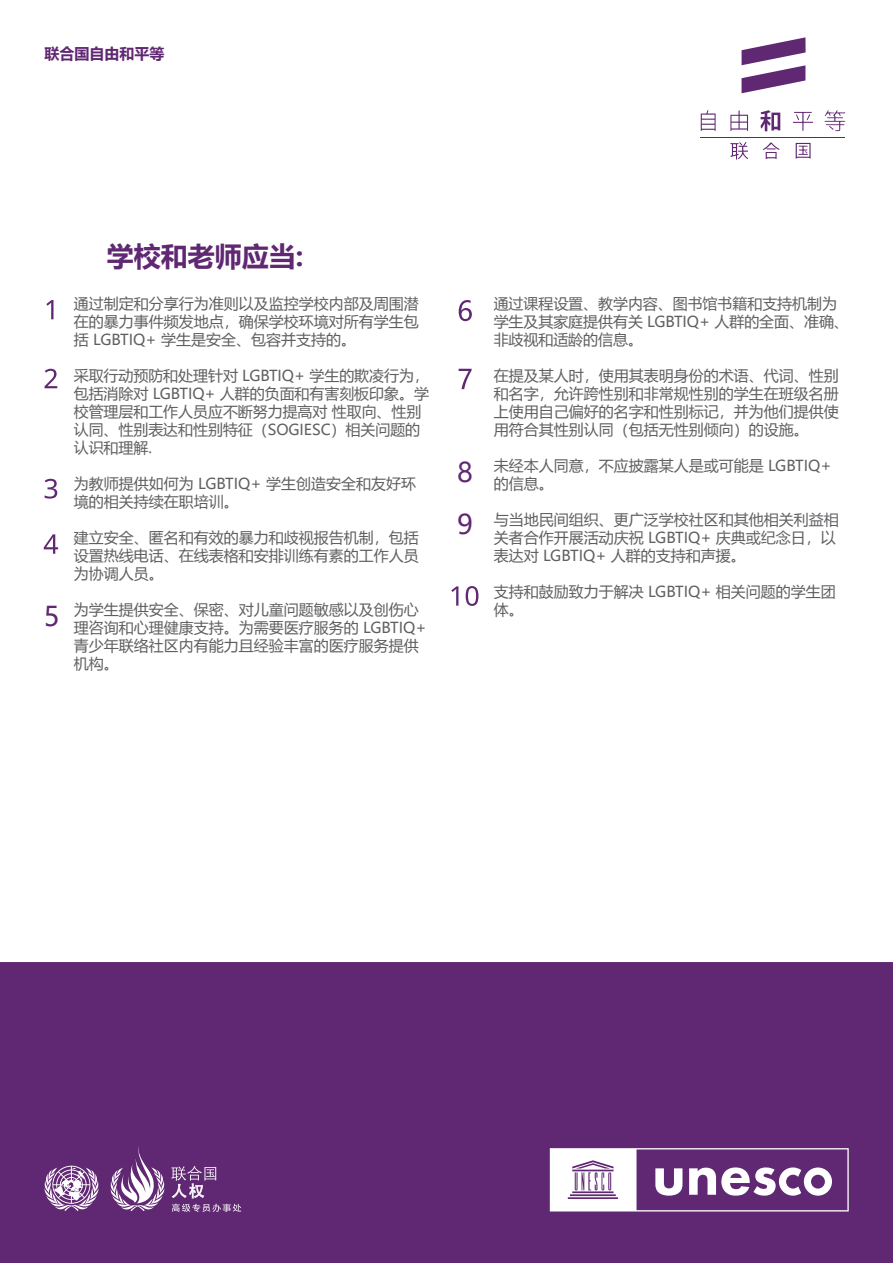
<style>
.page{position:relative;width:893px;height:1263px;background:#fff}
.page>*{position:absolute;margin:0;border:0;box-sizing:border-box;transform-origin:0 0}
.t1{font:700 27px "Microsoft Ya Hei UI";color:#602772}
.t2{font:27px/52.5px "Microsoft Ya Hei";color:#602772}
.t3{font:15px/18px "Microsoft Ya Hei UI";color:#5f5f62}
.t4{font:700 15px "Microsoft Ya Hei";color:#602772}
</style>
<div class="page">
<svg style="left:459px;top:300px;width:13px;height:21px"></svg>
<svg style="left:459px;top:369px;width:13px;height:20px"></svg>
<svg style="left:451px;top:586px;width:7px;height:20px"></svg>
<svg style="left:466px;top:586px;width:12px;height:20px"></svg>
<svg style="left:46px;top:300px;width:8px;height:19px"></svg>
<svg style="left:45px;top:369px;width:12px;height:19px"></svg>
<svg style="left:45px;top:479px;width:12px;height:20px"></svg>
<svg style="left:44px;top:534px;width:14px;height:20px"></svg>
<div style="left:0;top:962px;width:893px;height:301px;background:#602772"></div>
<svg style="left:550px;top:1148px;width:299px;height:63px"></svg>
<svg style="left:741px;top:37px;width:65px;height:56px"></svg>
<svg style="left:760px;top:110px;width:20px;height:21px"></svg>
<svg style="left:730px;top:110px;width:18px;height:21px"></svg>
<svg style="left:701px;top:110px;width:15px;height:22px"></svg>
<svg style="left:763px;top:142px;width:16px;height:17px"></svg>
<svg style="left:793px;top:112px;width:20px;height:19px"></svg>
<svg style="left:824px;top:110px;width:21px;height:21px"></svg>
<svg style="left:730px;top:142px;width:18px;height:18px"></svg>
<svg style="left:796px;top:143px;width:15px;height:16px"></svg>
<hr style="left:701px;top:138px;width:144px;height:1px;background:#602772">
<svg style="left:45px;top:1166px;width:53px;height:45px"></svg>
<svg style="left:110px;top:1147px;width:55px;height:64px"></svg>
<svg style="left:171px;top:1166px;width:45px;height:32px"></svg>
<svg style="left:172px;top:1204px;width:69px;height:8px"></svg>
<p class="t4" style="left:45px;top:43px;width:122px">联合国自由和平等</p>
<h1 class="t2" style="left:44px;top:589px;width:17px">5</h1>
<h1 class="t1" style="left:107px;top:237px;width:198px">学校和老师应当:</h1>
<p class="t3" style="left:74px;top:294px;width:347px;text-align:justify">通过制定和分享行为准则以及监控学校内部及周围潜在的暴力事件频发地点，确保学校环境对所有学生包括 LGBTIQ+ 学生是安全、包容并支持的。</p>
<p class="t3" style="left:74px;top:366px;width:357px">采取行动预防和处理针对 LGBTIQ+ 学生的欺凌行为，包括消除对 LGBTIQ+ 人群的负面和有害刻板印象。学校管理层和工作人员应不断努力提高对 性取向、性别认同、性别表达和性别特征（SOGIESC）相关问题的认识和理解.</p>
<p class="t3" style="left:74px;top:474px;width:344px">为教师提供如何为 LGBTIQ+ 学生创造安全和友好环境的相关持续在职培训。</p>
<p class="t3" style="left:74px;top:528px;width:347px;text-align:justify">建立安全、匿名和有效的暴力和歧视报告机制，包括设置热线电话、在线表格和安排训练有素的工作人员为协调人员。</p>
<p class="t3" style="left:74px;top:600px;width:354px">为学生提供安全、保密、对儿童问题敏感以及创伤心理咨询和心理健康支持。为需要医疗服务的 LGBTIQ+青少年联络社区内有能力且经验丰富的医疗服务提供机构。</p>
<h1 class="t2" style="left:457px;top:445px;width:17px">8<br>9</h1>
<p class="t3" style="left:494px;top:294px;width:357px">通过课程设置、教学内容、图书馆书籍和支持机制为学生及其家庭提供有关 LGBTIQ+ 人群的全面、准确、非歧视和适龄的信息。</p>
<p class="t3" style="left:494px;top:366px;width:346px;text-align:justify">在提及某人时，使用其表明身份的术语、代词、性别和名字，允许跨性别和非常规性别的学生在班级名册上使用自己偏好的名字和性别标记，并为他们提供使用符合其性别认同（包括无性别倾向）的设施。</p>
<p class="t3" style="left:494px;top:456px;width:339px">未经本人同意，不应披露某人是或可能是 LGBTIQ+的信息。</p>
<p class="t3" style="left:494px;top:510px;width:346px">与当地民间组织、更广泛学校社区和其他相关利益相关者合作开展活动庆祝 LGBTIQ+ 庆典或纪念日，以表达对 LGBTIQ+ 人群的支持和声援。</p>
<p class="t3" style="left:494px;top:582px;width:344px">支持和鼓励致力于解决 LGBTIQ+ 相关问题的学生团体。</p>
</div>
